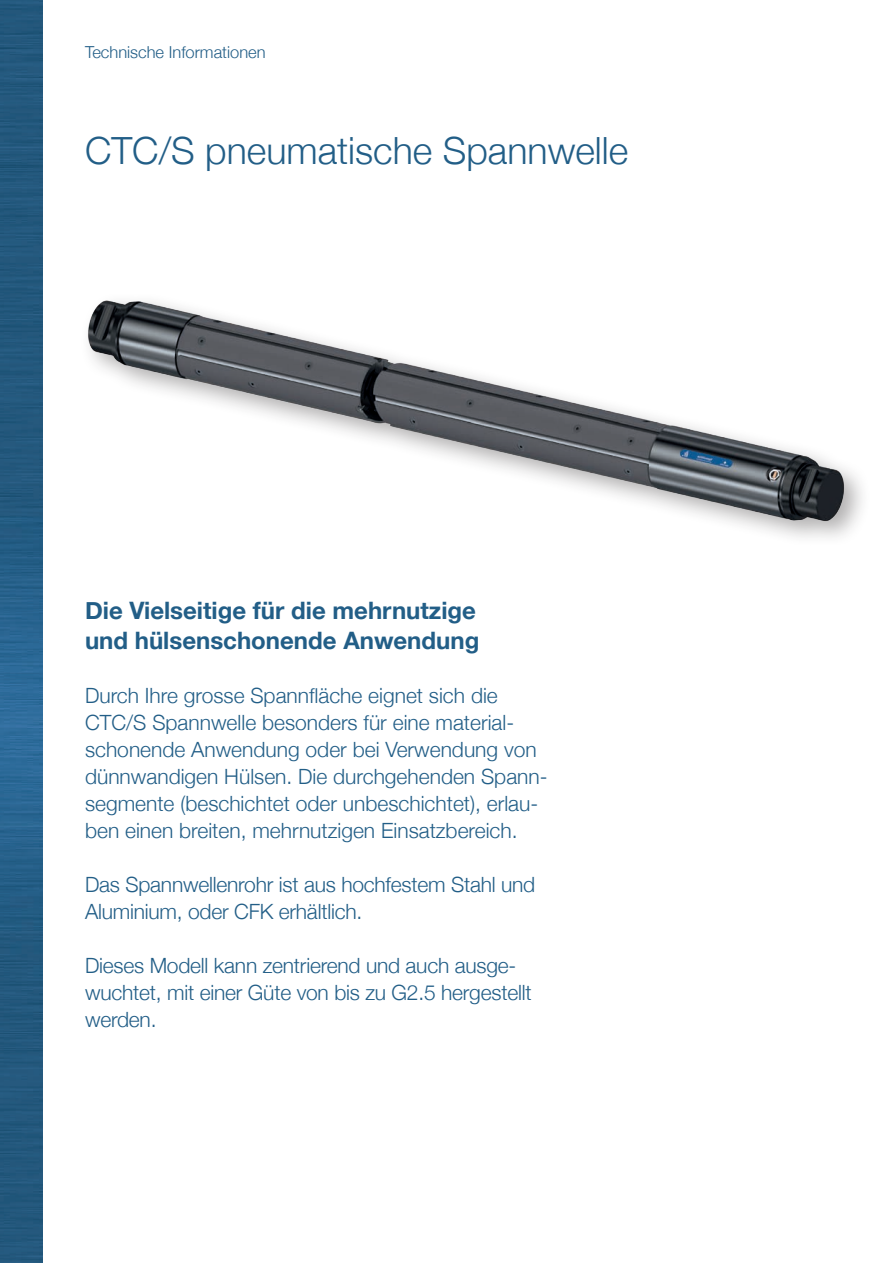
<style>
.page{position:relative;width:893px;height:1263px;background:#fff}
.page>*{position:absolute;margin:0;border:0;box-sizing:border-box;transform-origin:0 0}
.t1{font:300 37.5px "Helvetica Neue";color:#225e87}
.t2{font:700 24px/30px "Helvetica Neue";color:#225e87}
.t3{font:300 21px/27px "Helvetica Neue";color:#225e87}
.t4{font:300 16.5px "Helvetica Neue";color:#225e87}
</style>
<div class="page">
<img style="left:0;top:0;width:43px;height:1263px">
<img style="left:87px;top:300px;width:774px;height:238px">
<p class="t4" style="left:85px;top:39px;width:182px">Technische Informationen</p>
<h1 class="t1" style="left:85px;top:120px;width:545px">CTC/S pneumatische Spannwelle</h1>
<p class="t2" style="left:85px;top:596px;width:396px">Die Vielseitige für die mehrnutzige und hülsenschonende Anwendung</p>
<p class="t3" style="left:85px;top:680px;width:464px">Durch Ihre grosse Spannfläche eignet sich die CTC/S Spannwelle besonders für eine material&shy;schonende Anwendung oder bei Verwendung von dünnwandigen Hülsen. Die durchgehenden Spann&shy;segmente (beschichtet oder unbeschichtet), erlau&shy;ben einen breiten, mehrnutzigen Einsatzbereich.</p>
<p class="t3" style="left:85px;top:869px;width:452px">Das Spannwellenrohr ist aus hochfestem Stahl und<br>Aluminium, oder CFK erhältlich.</p>
<p class="t3" style="left:85px;top:950px;width:448px">Dieses Modell kann zentrierend und auch ausge&shy;wuchtet, mit einer Güte von bis zu G2.5 hergestellt werden.</p>
</div>
